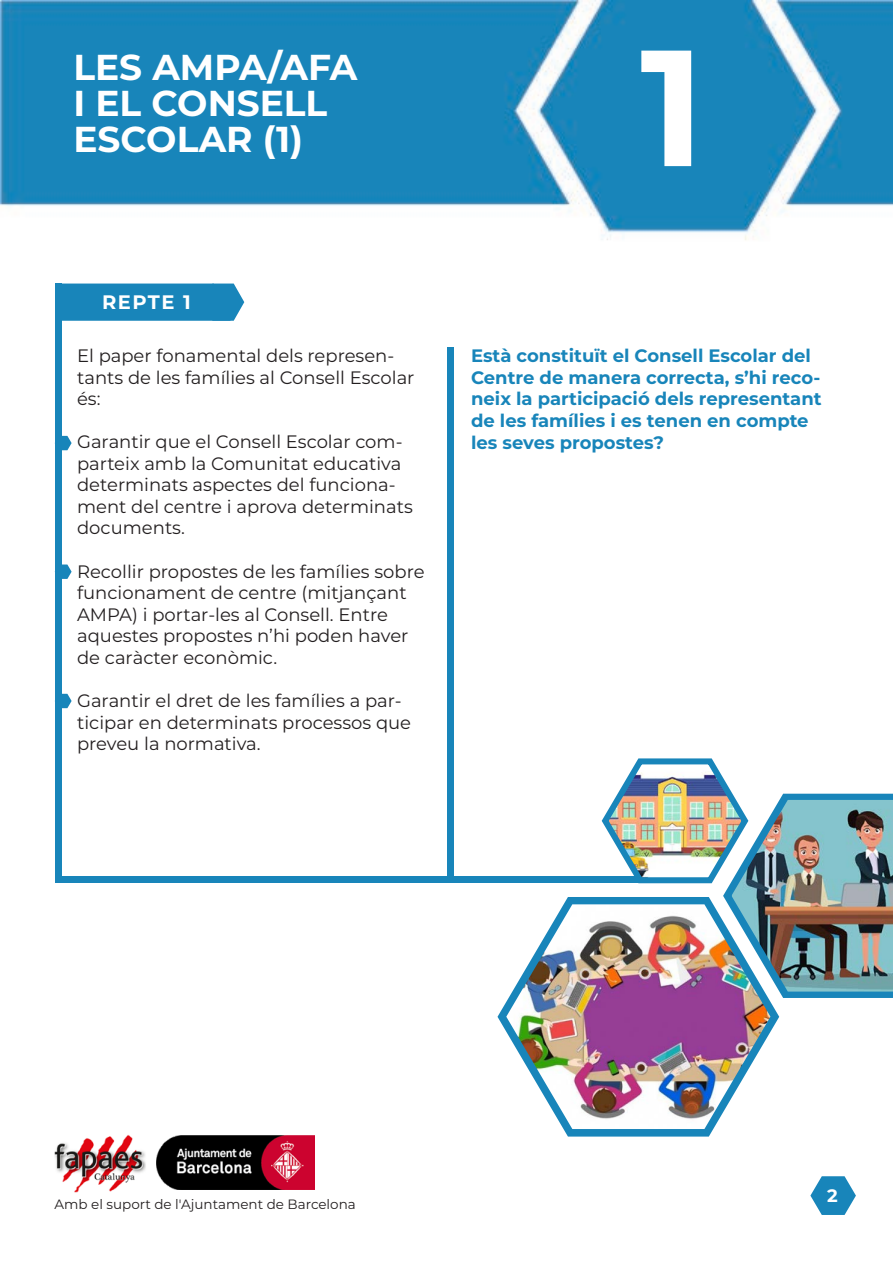
<style>
.page{position:relative;width:893px;height:1263px;background:#fff}
.page>*{position:absolute;margin:0;border:0;box-sizing:border-box;transform-origin:0 0}
.t1{font:700 165px "Montserrat";color:#fff}
.t2{font:700 36px "Montserrat";color:#fff}
.t3{font:700 19.5px "Montserrat";letter-spacing:.08em;color:#fff}
.t4{font:18px/21.6px "Montserrat";color:#231f20}
.t5{font:700 18px/21.6px "Montserrat";color:#1885ba}
.t6{font:700 18px "Montserrat";color:#fff}
.t7{font:13.5px "Montserrat";color:#231f20}
</style>
<div class="page">
<img style="left:0;top:0;width:893px;height:1193px">
<div style="left:58px;top:877px;width:589px;height:6px;background:#1885ba"></div>
<svg style="left:810px;top:1176px;width:46px;height:39px"></svg>
<div style="left:55px;top:284px;width:6px;height:599px;background:#1885ba"></div>
<div style="left:61px;top:284px;width:183px;height:37px;background:#1885ba"></div>
<svg style="left:497px;top:897px;width:282px;height:239px"></svg>
<img style="left:598px;top:753px;width:295px;height:245px">
<img style="left:732px;top:800px;width:161px;height:191px">
<img style="left:506px;top:904px;width:264px;height:225px">
<div style="left:447px;top:348px;width:7px;height:532px;background:#1885ba"></div>
<svg style="left:61px;top:564px;width:11px;height:15px"></svg>
<svg style="left:61px;top:694px;width:11px;height:14px"></svg>
<svg style="left:61px;top:436px;width:11px;height:14px"></svg>
<img style="left:156px;top:1135px;width:159px;height:54px">
<img style="left:54px;top:1135px;width:93px;height:57px">
<p class="t2" style="left:73px;top:42px;width:286px">LES AMPA/AFA</p>
<p class="t2" style="left:73px;top:78px;width:256px">I EL CONSELL</p>
<p class="t2" style="left:73px;top:114px;width:231px">ESCOLAR (1)</p>
<p class="t1" style="left:640px;top:-11px;width:66px">1</p>
<p class="t3" style="left:102px;top:288px;width:90px">REPTE 1</p>
<p class="t4" style="left:77px;top:344px;width:339px">El paper fonamental dels represen&shy;tants de les famílies al Consell Escolar és:</p>
<p class="t4" style="left:77px;top:430px;width:337px">Garantir que el Consell Escolar com&shy;parteix amb la Comunitat educativa determinats aspectes del funciona&shy;ment del centre i aprova determinats documents.</p>
<p class="t4" style="left:77px;top:560px;width:349px">Recollir propostes de les famílies sobre funcionament de centre (mitjançant AMPA) i portar-les al Consell. Entre aquestes propostes n’hi poden haver de caràcter econòmic.</p>
<p class="t4" style="left:77px;top:689px;width:336px">Garantir el dret de les famílies a par&shy;ticipar en determinats processos que preveu la normativa.</p>
<p class="t5" style="left:471px;top:344px;width:352px">Està constituït el Consell Escolar del Centre de manera correcta, s’hi reco&shy;neix la participació dels representant de les famílies i es tenen en compte les seves propostes?</p>
<p class="t7" style="left:54px;top:1195px;width:303px">Amb el suport de l'Ajuntament de Barcelona</p>
<p class="t6" style="left:827px;top:1182px;width:12px">2</p>
</div>
